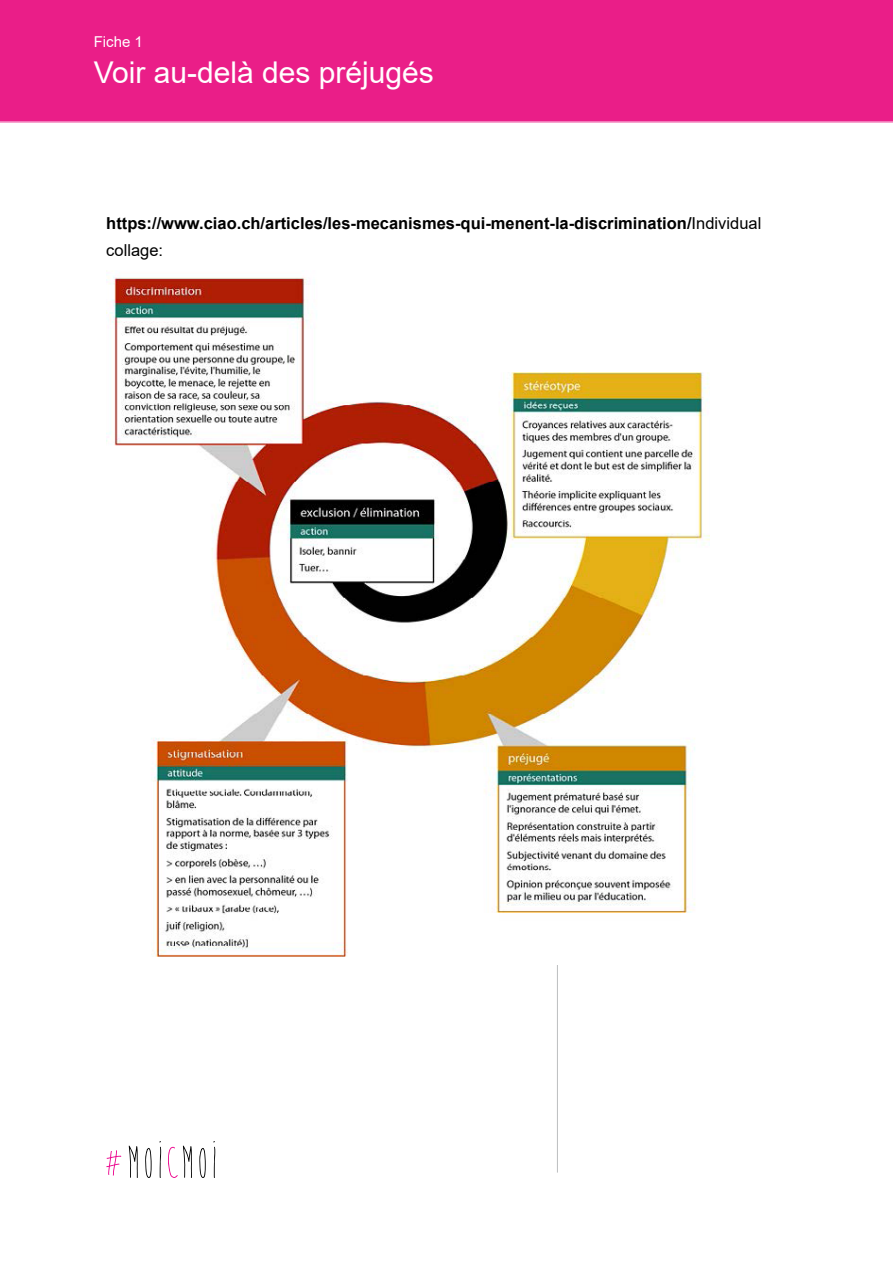
<style>
.page{position:relative;width:893px;height:1263px;background:#fff}
.page>*{position:absolute;margin:0;border:0;box-sizing:border-box;transform-origin:0 0}
.t1{font:30px "Arial";color:#fff}
.t2{font:700 16.5px/27px "Arial";color:#000}
.t3{font:15px "Arial";color:#fff}
.s1{font-weight:400}
</style>
<div class="page">
<hr style="left:557px;top:319px;width:1px;height:853px;background:#bcbec0">
<div style="left:0;top:0;width:893px;height:122px;background:#ea1e88"></div>
<img style="left:106px;top:274px;width:603px;height:690px">
<svg style="left:106px;top:1150px;width:15px;height:25px"></svg>
<svg style="left:129px;top:1146px;width:9px;height:32px"></svg>
<svg style="left:145px;top:1148px;width:7px;height:30px"></svg>
<svg style="left:168px;top:1146px;width:24px;height:32px"></svg>
<svg style="left:199px;top:1148px;width:7px;height:30px"></svg>
<svg style="left:159px;top:1141px;width:2px;height:37px"></svg>
<svg style="left:213px;top:1141px;width:2px;height:37px"></svg>
<p class="t3" style="left:94px;top:31px;width:51px">Fiche 1</p>
<h1 class="t1" style="left:94px;top:52px;width:342px">Voir au-delà des préjugés</h1>
<p class="t2" style="left:106px;top:210px;width:656px">https://www.ciao.ch/articles/les-mecanismes-qui-menent-la-discrimination/<span class="s1">Individual collage:</span></p>
</div>
